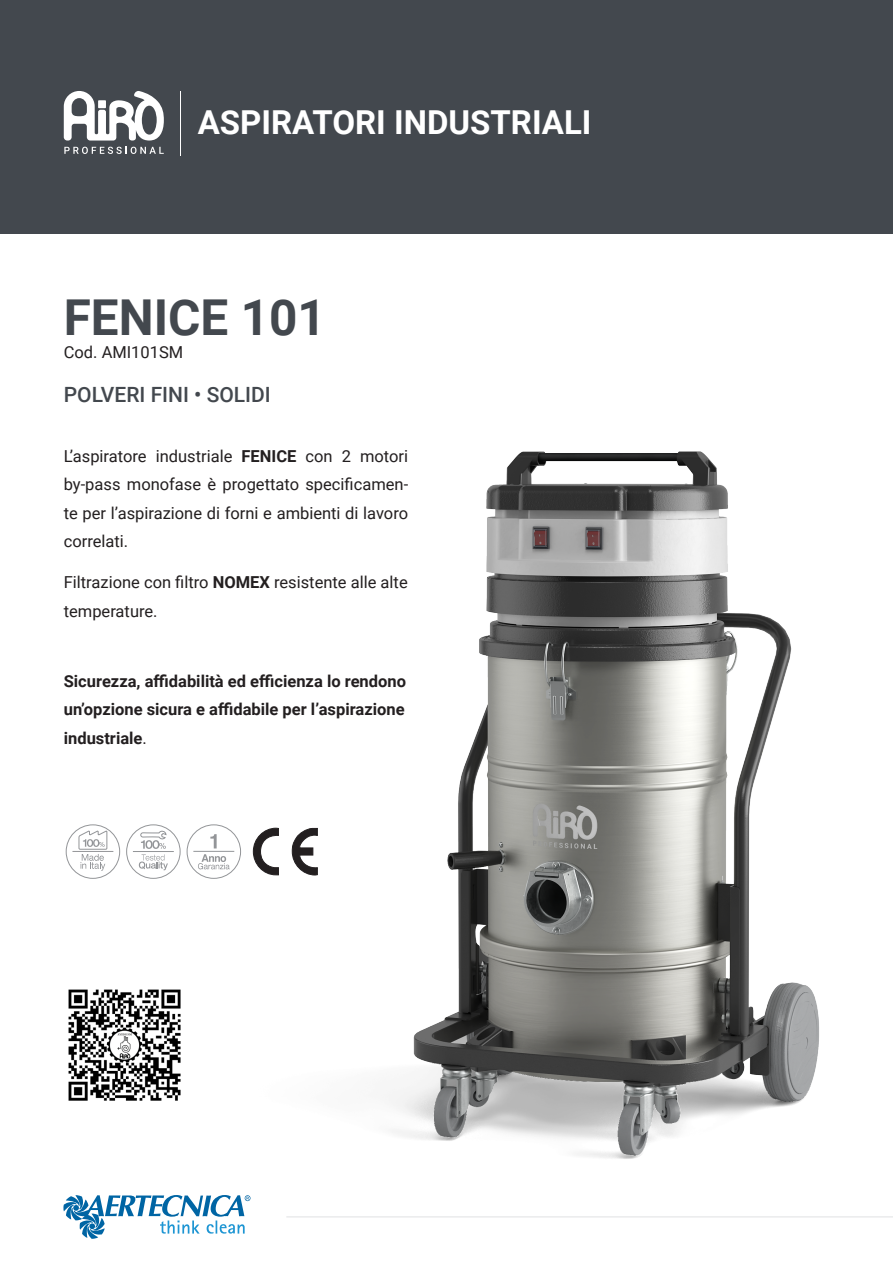
<style>
.page{position:relative;width:893px;height:1263px;background:#fff}
.page>*{position:absolute;margin:0;border:0;box-sizing:border-box;transform-origin:0 0}
.t1{font:700 49.5px "Roboto";color:#43484e}
.t2{font:700 33px "Roboto";color:#fff}
.t3{font:500 21px "Roboto";color:#43484e}
.t4{font:16.5px/28.5px "Roboto";color:#231f20;text-align:justify}
.t5{font:700 16.5px/28.5px "Roboto";color:#231f20;text-align:justify}
.s1{font-weight:700}
.s2{font-weight:400}
</style>
<div class="page">
<div style="left:0;top:0;width:893px;height:234px;background:#43484e"></div>
<hr style="left:180px;top:91px;width:1px;height:64px;background:#fff">
<svg style="left:64px;top:91px;width:100px;height:50px"></svg>
<svg style="left:64px;top:147px;width:100px;height:7px"></svg>
<img style="left:159px;top:451px;width:660px;height:749px">
<svg style="left:63px;top:1195px;width:187px;height:44px"></svg>
<hr style="left:286px;top:1216px;width:607px;height:1px;background:#e0e1e3">
<div style="left:126px;top:824px;width:55px;height:55px;border:1px solid #939598;border-radius:50%"></div>
<svg style="left:139px;top:830px;width:29px;height:40px"></svg>
<hr style="left:133px;top:851px;width:41px;height:1px;background:#939598">
<div style="left:66px;top:824px;width:54px;height:55px;border:1px solid #939598;border-radius:50%"></div>
<svg style="left:78px;top:831px;width:30px;height:40px"></svg>
<hr style="left:72px;top:851px;width:41px;height:1px;background:#939598">
<div style="left:187px;top:824px;width:54px;height:55px;border:1px solid #939598;border-radius:50%"></div>
<hr style="left:193px;top:851px;width:41px;height:1px;background:#939598">
<svg style="left:210px;top:834px;width:7px;height:14px"></svg>
<svg style="left:198px;top:854px;width:32px;height:15px"></svg>
<svg style="left:292px;top:828px;width:26px;height:47px"></svg>
<svg style="left:253px;top:828px;width:26px;height:47px"></svg>
<img style="left:68px;top:984px;width:117px;height:122px">
<p class="t2" style="left:198px;top:100px;width:395px">ASPIRATORI INDUSTRIALI</p>
<p class="t1" style="left:64px;top:283px;width:264px">FENICE 101</p>
<p class="t4" style="left:64px;top:337px;width:121px">Cod. AMI101SM</p>
<p class="t3" style="left:64px;top:380px;width:209px">POLVERI FINI • SOLIDI</p>
<p class="t4" style="left:64px;top:441px;width:346px">L’aspiratore industriale <span class="s1">FENICE</span> con 2 motori by-pass monofase è progettato specificamen&shy;te per l’aspirazione di forni e ambienti di lavoro correlati.</p>
<p class="t4" style="left:64px;top:568px;width:345px">Filtrazione con filtro <span class="s1">NOMEX</span> resistente alle alte temperature.</p>
<p class="t5" style="left:64px;top:666px;width:344px">Sicurezza, affidabilità ed efficienza lo rendono un’opzione sicura e affidabile per l’aspirazione industriale<span class="s2">.</span></p>
</div>
